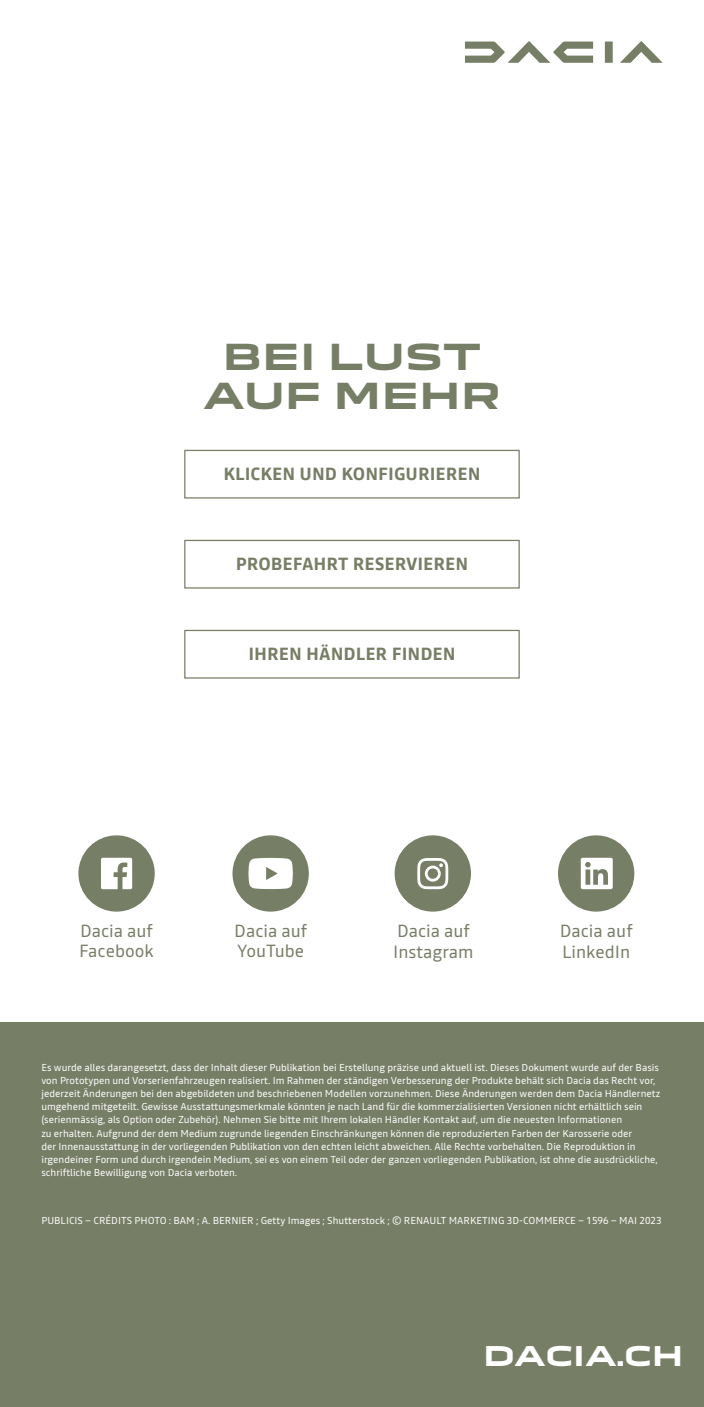
<style>
.page{position:relative;width:704px;height:1407px;background:#fff}
.page>*{position:absolute;margin:0;border:0;box-sizing:border-box;transform-origin:0 0}
.t1{font:700 35px/38.1px "Dacia Block Extended";color:#777e66;text-align:center}
.t2{font:700 26.56px "Dacia Block Extended";letter-spacing:-.005em;color:#fff}
.t3{font:17.5px/20.6px "Read";color:#777e66}
.t4{font:700 17.5px "Read";color:#777e66}
.t5{font:10px/13.1px "Read";color:#fff}
</style>
<div class="page">
<div style="left:0;top:1022px;width:703px;height:385px;background:#777e66"></div>
<svg style="left:465px;top:41px;width:197px;height:22px"></svg>
<div style="left:233px;top:836px;width:75px;height:75px;background:#777e66;border-radius:50%"></div>
<div style="left:232px;top:835px;width:76px;height:76px;border:1px solid #777e66;border-radius:50%"></div>
<svg style="left:248px;top:858px;width:44px;height:31px"></svg>
<div style="left:79px;top:836px;width:75px;height:75px;background:#777e66;border-radius:50%"></div>
<div style="left:78px;top:835px;width:77px;height:76px;border:1px solid #777e66;border-radius:50%"></div>
<svg style="left:101px;top:858px;width:31px;height:31px"></svg>
<div style="left:558px;top:836px;width:75px;height:75px;background:#777e66;border-radius:50%"></div>
<div style="left:580px;top:857px;width:32px;height:32px;background:#fff;border-radius:2px"></div>
<svg style="left:585px;top:862px;width:22px;height:23px"></svg>
<div style="left:557px;top:835px;width:77px;height:76px;border:1px solid #777e66;border-radius:50%"></div>
<div style="left:395px;top:836px;width:75px;height:75px;background:#777e66;border-radius:50%"></div>
<div style="left:394px;top:835px;width:76px;height:76px;border:1px solid #777e66;border-radius:50%"></div>
<svg style="left:417px;top:858px;width:31px;height:31px"></svg>
<div style="left:184px;top:540px;width:335px;height:48px;border:1px solid #777e66"></div>
<div style="left:184px;top:630px;width:335px;height:48px;border:1px solid #777e66"></div>
<div style="left:184px;top:450px;width:335px;height:48px;border:1px solid #777e66"></div>
<h1 class="t1" style="left:203px;top:339px;width:299px">BEI LUST<br>AUF MEHR</h1>
<h3 class="t4" style="left:223px;top:464px;width:258px">KLICKEN UND KONFIGURIEREN</h3>
<h3 class="t4" style="left:235px;top:554px;width:234px">PROBEFAHRT RESERVIEREN</h3>
<h3 class="t4" style="left:248px;top:644px;width:209px">IHREN HÄNDLER FINDEN</h3>
<h3 class="t3" style="left:79px;top:920px;width:76px">Dacia auf<br>Facebook</h3>
<h3 class="t3" style="left:234px;top:920px;width:74px">Dacia auf<br>YouTube</h3>
<h3 class="t3" style="left:559px;top:920px;width:74px">Dacia auf<br>LinkedIn</h3>
<h3 class="t3" style="left:393px;top:920px;width:82px">Dacia auf<br>Instagram</h3>
<p class="t5" style="left:41px;top:1061px;width:620px">Es wurde alles darangesetzt, dass der Inhalt dieser Publikation bei Erstellung präzise und aktuell ist. Dieses Dokument wurde auf der Basis von Prototypen und Vorserienfahrzeugen realisiert. Im Rahmen der ständigen Verbesserung der Produkte behält sich Dacia das Recht vor, jederzeit Änderungen bei den abgebildeten und beschriebenen Modellen vorzunehmen. Diese Änderungen werden dem Dacia Händlernetz umgehend mitgeteilt. Gewisse Ausstattungsmerkmale könnten je nach Land für die kommerzialisierten Versionen nicht erhältlich sein (serienmässig, als Option oder Zubehör). Nehmen Sie bitte mit Ihrem lokalen Händler Kontakt auf, um die neuesten Informationen<br>zu erhalten. Aufgrund der dem Medium zugrunde liegenden Einschränkungen können die reproduzierten Farben der Karosserie oder<br>der Innenausstattung in der vorliegenden Publikation von den echten leicht abweichen. Alle Rechte vorbehalten. Die Reproduktion in irgendeiner Form und durch irgendein Medium, sei es von einem Teil oder der ganzen vorliegenden Publikation, ist ohne die ausdrückliche, schriftliche Bewilligung von Dacia verboten.</p>
<p class="t5" style="left:41px;top:1214px;width:621px">PUBLICIS – CRÉDITS PHOTO : BAM ; A. BERNIER ; Getty Images ; Shutterstock ; © RENAULT MARKETING 3D-COMMERCE – 1596 – MAI 2023</p>
<h2 class="t2" style="left:482px;top:1341px;width:202px">DACIA.CH</h2>
</div>
